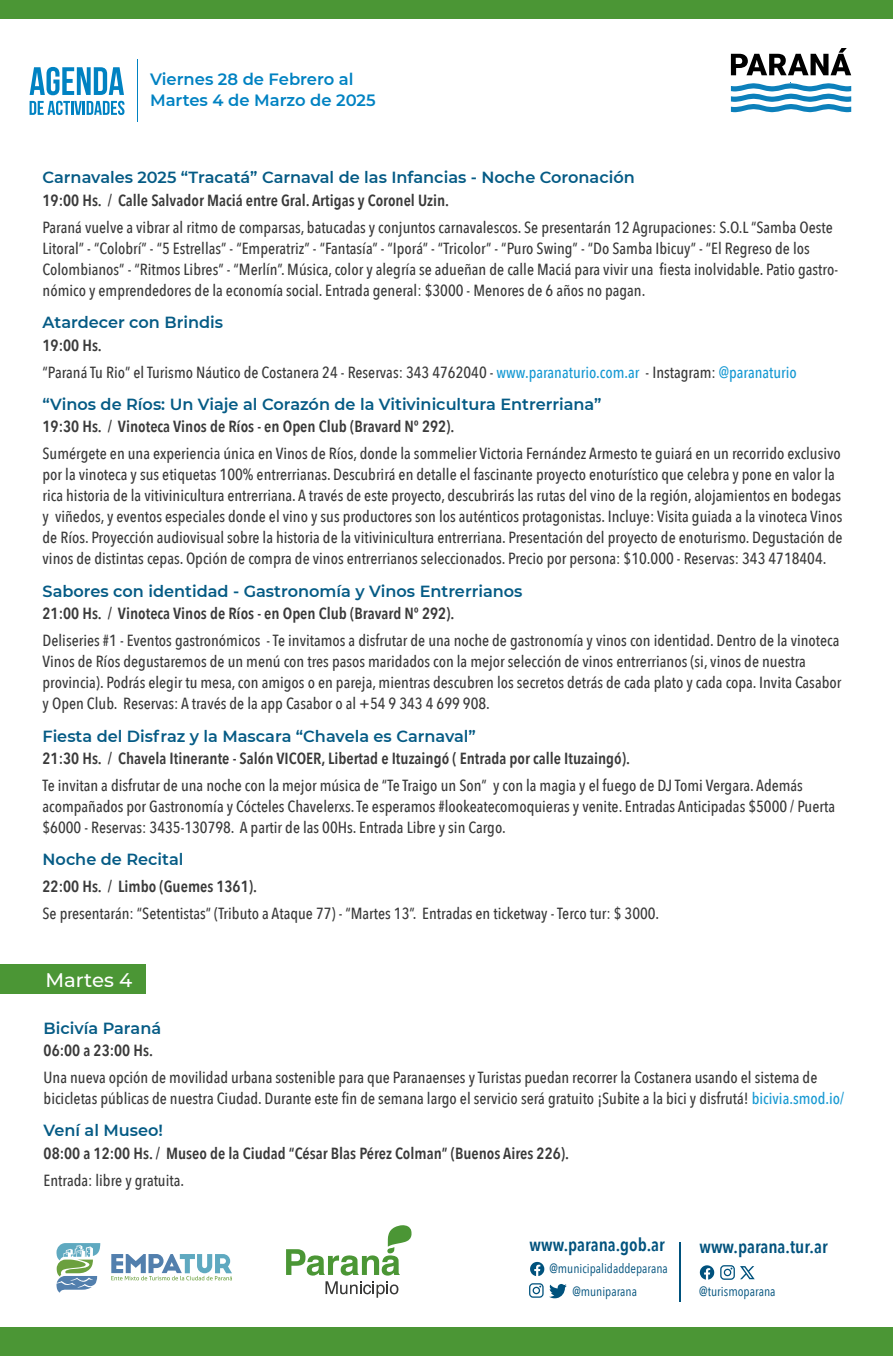
<style>
.page{position:relative;width:893px;height:1356px;background:#fff}
.page>*{position:absolute;margin:0;border:0;box-sizing:border-box;transform-origin:0 0}
.t1{font:500 19.65px "Montserrat";color:#fff}
.t2{font:600 18.15px "Avenir Next Condensed";color:#00527d}
.t3{font:600 16.35px/21.3px "Montserrat";color:#0082c2}
.t4{font:500 16.05px/21px "Avenir Next Condensed";color:#3a3a3a}
.t5{font:600 16.05px "Avenir Next Condensed";color:#3a3a3a}
.t6{font:600 16.05px "Montserrat";color:#055b85}
.t7{font:13.2px "Avenir Next Condensed";color:#00527d}
.t8{font:13.05px/22.2px "Avenir Next Condensed";color:#00527d}
.s1{font-weight:600}
.s2{color:#1799d3}
</style>
<div class="page">
<div style="left:0;top:1326px;width:893px;height:29px;background:#4b9635"></div>
<svg style="left:111px;top:1254px;width:121px;height:26px"></svg>
<svg style="left:56px;top:1243px;width:44px;height:49px"></svg>
<svg style="left:700px;top:1265px;width:14px;height:14px"></svg>
<svg style="left:529px;top:1283px;width:38px;height:15px"></svg>
<svg style="left:530px;top:1261px;width:14px;height:14px"></svg>
<hr style="left:679px;top:1241px;width:2px;height:60px;background:#00527d">
<svg style="left:720px;top:1265px;width:35px;height:14px"></svg>
<svg style="left:286px;top:1225px;width:126px;height:50px"></svg>
<svg style="left:325px;top:1281px;width:73px;height:16px"></svg>
<div style="left:0;top:0;width:893px;height:19px;background:#4b9635"></div>
<svg style="left:731px;top:83px;width:120px;height:29px"></svg>
<svg style="left:731px;top:48px;width:120px;height:27px"></svg>
<div style="left:0;top:963px;width:146px;height:30px;background:#4b9635"></div>
<svg style="left:30px;top:101px;width:95px;height:14px"></svg>
<svg style="left:30px;top:67px;width:94px;height:28px"></svg>
<hr style="left:137px;top:59px;width:1px;height:63px;background:#0082c2">
<p class="t3" style="left:150px;top:68px;width:227px">Viernes 28 de Febrero al<br>Martes 4 de Marzo de 2025</p>
<p class="t6" style="left:43px;top:166px;width:594px">Carnavales 2025 “Tracatá” Carnaval de las Infancias - Noche Coronación</p>
<p class="t5" style="left:43px;top:186px;width:408px">19:00 Hs. / Calle Salvador Maciá entre Gral. Artigas y Coronel Uzin.</p>
<p class="t4" style="left:43px;top:216px;width:797px">Paraná vuelve a vibrar al ritmo de comparsas, batucadas y conjuntos carnavalescos. Se presentarán 12 Agrupaciones: S.O.L “Samba Oeste Litoral” - “Colobrí” - “5 Estrellas” - “Emperatriz” - “Fantasía” - “Iporá” - “Tricolor” - “Puro Swing” - “Do Samba Ibicuy” - “El Regreso de los Colombianos” - “Ritmos Libres” - “Merlín”. Música, color y alegría se adueñan de calle Maciá para vivir una fiesta inolvidable. Patio gastro&shy;nómico y emprendedores de la economía social. Entrada general: $3000 - Menores de 6 años no pagan.</p>
<p class="t6" style="left:43px;top:311px;width:182px">Atardecer con Brindis</p>
<p class="t4" style="left:43px;top:331px;width:756px;line-height:27px"><span class="s1">19:00 Hs.<br></span>“Paraná Tu Rio” el Turismo Náutico de Costanera 24 - Reservas: 343 4762040 - <span class="s2">www.paranaturio.com.ar</span> - Instagram: <span class="s2">@paranaturio</span></p>
<p class="t6" style="left:43px;top:392px;width:560px">“Vinos de Ríos: Un Viaje al Corazón de la Vitivinicultura Entrerriana”</p>
<p class="t5" style="left:43px;top:413px;width:413px">19:30 Hs. / Vinoteca Vinos de Ríos - en Open Club (Bravard Nº 292).</p>
<p class="t4" style="left:43px;top:443px;width:801px">Sumérgete en una experiencia única en Vinos de Ríos, donde la sommelier Victoria Fernández Armesto te guiará en un recorrido exclusivo por la vinoteca y sus etiquetas 100% entrerrianas. Descubrirá en detalle el fascinante proyecto enoturístico que celebra y pone en valor la rica historia de la vitivinicultura entrerriana. A través de este proyecto, descubrirás las rutas del vino de la región, alojamientos en bodegas y viñedos, y eventos especiales donde el vino y sus productores son los auténticos protagonistas. Incluye: Visita guiada a la vinoteca Vinos de Ríos. Proyección audiovisual sobre la historia de la vitivinicultura entrerriana. Presentación del proyecto de enoturismo. Degustación de vinos de distintas cepas. Opción de compra de vinos entrerrianos seleccionados. Precio por persona: $10.000 - Reservas: 343 4718404.</p>
<p class="t6" style="left:43px;top:579px;width:481px">Sabores con identidad - Gastronomía y Vinos Entrerrianos</p>
<p class="t5" style="left:43px;top:599px;width:413px">21:00 Hs. / Vinoteca Vinos de Ríos - en Open Club (Bravard Nº 292).</p>
<p class="t4" style="left:43px;top:630px;width:800px">Deliseries #1 - Eventos gastronómicos - Te invitamos a disfrutar de una noche de gastronomía y vinos con identidad. Dentro de la vinoteca Vinos de Ríos degustaremos de un menú con tres pasos maridados con la mejor selección de vinos entrerrianos (si, vinos de nuestra provincia). Podrás elegir tu mesa, con amigos o en pareja, mientras descubren los secretos detrás de cada plato y cada copa. Invita Casabor y Open Club. Reservas: A través de la app Casabor o al +54 9 343 4 699 908.</p>
<p class="t6" style="left:43px;top:724px;width:435px">Fiesta del Disfraz y la Mascara “Chavela es Carnaval”</p>
<p class="t5" style="left:43px;top:744px;width:589px">21:30 Hs. / Chavela Itinerante - Salón VICOER, Libertad e Ituzaingó ( Entrada por calle Ituzaingó).</p>
<p class="t4" style="left:43px;top:774px;width:794px">Te invitan a disfrutar de una noche con la mejor música de “Te Traigo un Son” y con la magia y el fuego de DJ Tomi Vergara. Además acompañados por Gastronomía y Cócteles Chavelerxs. Te esperamos #lookeatecomoquieras y venite. Entradas Anticipadas $5000 / Puerta $6000 - Reservas: 3435-130798. A partir de las 00Hs. Entrada Libre y sin Cargo.</p>
<p class="t6" style="left:43px;top:848px;width:142px">Noche de Recital</p>
<p class="t5" style="left:43px;top:872px;width:216px">22:00 Hs. / Limbo (Guemes 1361).</p>
<p class="t4" style="left:43px;top:903px;width:618px">Se presentarán: “Setentistas” (Tributo a Ataque 77) - “Martes 13”. Entradas en ticketway - Terco tur: $ 3000.</p>
<p class="t1" style="left:45px;top:965px;width:88px">Martes 4</p>
<p class="t6" style="left:44px;top:1016px;width:119px">Bicivía Paraná</p>
<p class="t5" style="left:44px;top:1036px;width:111px">06:00 a 23:00 Hs.</p>
<p class="t4" style="left:44px;top:1066px;width:802px">Una nueva opción de movilidad urbana sostenible para que Paranaenses y Turistas puedan recorrer la Costanera usando el sistema de bicicletas públicas de nuestra Ciudad. Durante este fin de semana largo el servicio será gratuito ¡Subite a la bici y disfrutá! <span class="s2">bicivia.smod.io/</span></p>
<p class="t6" style="left:44px;top:1119px;width:121px">Vení al Museo!</p>
<p class="t5" style="left:44px;top:1139px;width:527px">08:00 a 12:00 Hs. / Museo de la Ciudad “César Blas Pérez Colman” (Buenos Aires 226).</p>
<p class="t4" style="left:44px;top:1169px;width:142px">Entrada: libre y gratuita.</p>
<p class="t2" style="left:530px;top:1228px;width:137px">www.parana.gob.ar</p>
<p class="t8" style="left:572px;top:1256px;width:97px;text-indent:-23px">@municipalidaddeparana @muniparana</p>
<p class="t2" style="left:699px;top:1230px;width:130px">www.parana.tur.ar</p>
<p class="t7" style="left:699px;top:1279px;width:78px">@turismoparana</p>
</div>
